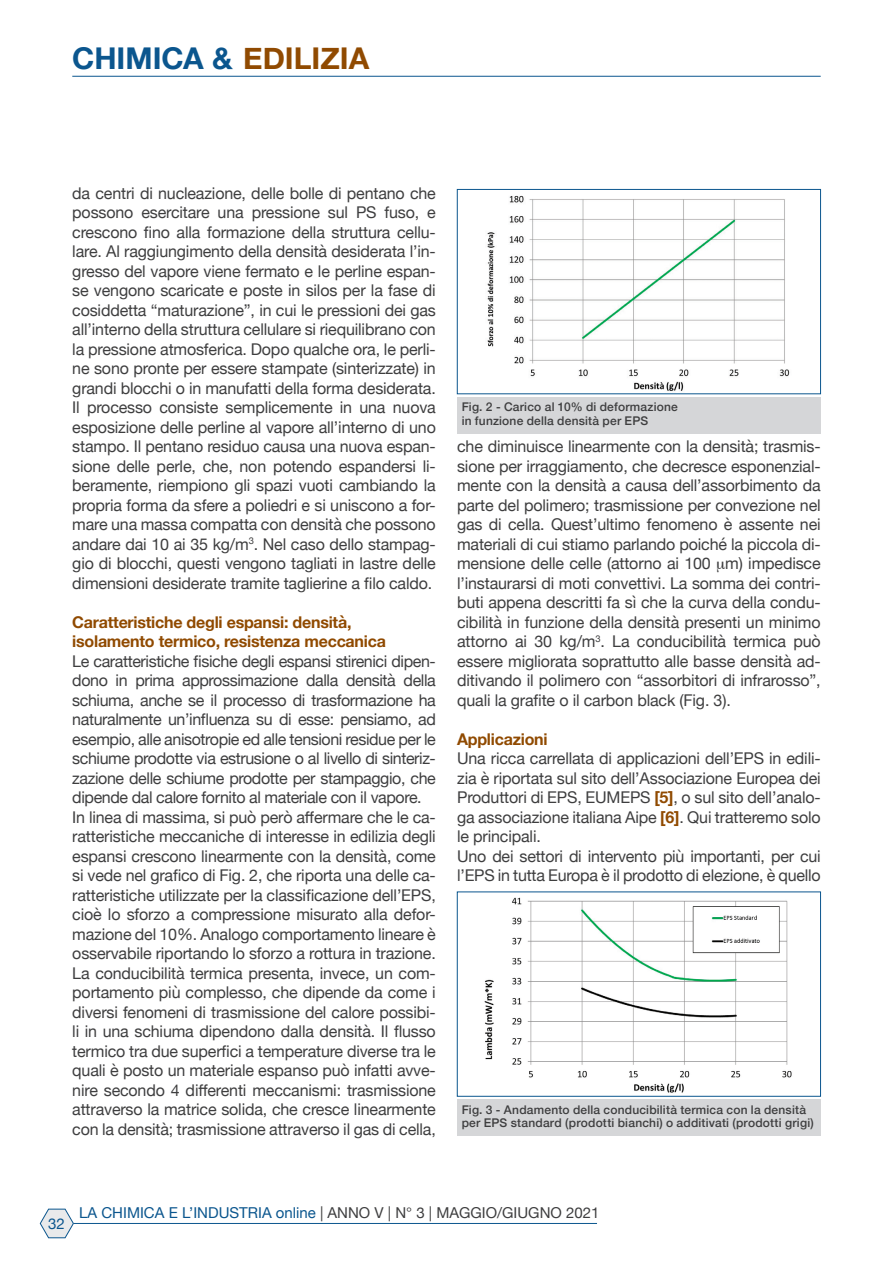
<style>
.page{position:relative;width:893px;height:1263px;background:#fff}
.page>*{position:absolute;margin:0;border:0;box-sizing:border-box;transform-origin:0 0}
.t1{font:700 30px "Helvetica Neue";color:#0b568e}
.Body_Text_2{font:16.2px/19.5px "Helvetica Neue";letter-spacing:-.01em;color:#3e3e3f;text-align:justify}
.Body_Text_2-2{font:700 16.2px "Helvetica Neue";letter-spacing:-.015em;color:#904a01}
.t2{font:15px "Helvetica Neue";color:#3e3e3f}
.t3{font:15px "Helvetica Neue";color:#0b568e}
.Dida{font:500 12px/13.5px "Helvetica Neue";letter-spacing:.015em;color:#3e3e3f}
.s1{color:#904a01}
.s2{font-weight:700;color:#904a01}
.s3{color:#0b568e}
</style>
<div class="page">
<hr style="left:72px;top:76px;width:749px;height:1px;background:#0b568e">
<svg style="left:40px;top:1209px;width:34px;height:29px"></svg>
<hr style="left:74px;top:1223px;width:523px;height:1px;background:#0b568e">
<img style="left:487px;top:195px;width:303px;height:196px">
<div style="left:457px;top:189px;width:364px;height:205px;border:1px solid #0b568e"></div>
<div style="left:457px;top:397px;width:364px;height:36px;background:#d5d6d8"></div>
<img style="left:484px;top:897px;width:308px;height:196px">
<div style="left:457px;top:892px;width:364px;height:204px;border:1px solid #0b568e"></div>
<div style="left:457px;top:1099px;width:364px;height:37px;background:#d5d6d8"></div>
<h1 class="t1" style="left:72px;top:35px;width:298px">CHIMICA &amp; <span class="s1">EDILIZIA</span></h1>
<p class="Body_Text_2" style="left:72px;top:184px;width:365px">da centri di nucleazione, delle bolle di pentano che possono esercitare una pressione sul PS fuso, e crescono fino alla formazione della struttura cellu&shy;lare. Al raggiungimento della densità desiderata l’in&shy;gresso del vapore viene fermato e le perline espan&shy;se vengono scaricate e poste in silos per la fase di cosiddetta “maturazione”, in cui le pressioni dei gas all’interno della struttura cellulare si riequilibrano con la pressione atmosferica. Dopo qualche ora, le perli&shy;ne sono pronte per essere stampate (sinterizzate) in grandi blocchi o in manufatti della forma desiderata.<br>Il processo consiste semplicemente in una nuova esposizione delle perline al vapore all’interno di uno stampo. Il pentano residuo causa una nuova espan&shy;sione delle perle, che, non potendo espandersi li&shy;beramente, riempiono gli spazi vuoti cambiando la propria forma da sfere a poliedri e si uniscono a for&shy;mare una massa compatta con densità che possono andare dai 10 ai 35 kg/m<sup>3</sup>. Nel caso dello stampag&shy;gio di blocchi, questi vengono tagliati in lastre delle dimensioni desiderate tramite taglierine a filo caldo.</p>
<p class="Body_Text_2-2" style="left:72px;top:609px;width:281px">Caratteristiche degli espansi: densità,</p>
<p class="Body_Text_2-2" style="left:72px;top:629px;width:315px">isolamento termico, resistenza meccanica</p>
<p class="Body_Text_2" style="left:72px;top:652px;width:365px">Le caratteristiche fisiche degli espansi stirenici dipen&shy;dono in prima approssimazione dalla densità della schiuma, anche se il processo di trasformazione ha naturalmente un’influenza su di esse: pensiamo, ad esempio, alle anisotropie ed alle tensioni residue per le schiume prodotte via estrusione o al livello di sinteriz&shy;zazione delle schiume prodotte per stampaggio, che dipende dal calore fornito al materiale con il vapore.</p>
<p class="Body_Text_2" style="left:72px;top:808px;width:365px">In linea di massima, si può però affermare che le ca&shy;ratteristiche meccaniche di interesse in edilizia degli espansi crescono linearmente con la densità, come si vede nel grafico di Fig. 2, che riporta una delle ca&shy;ratteristiche utilizzate per la classificazione dell’EPS, cioè lo sforzo a compressione misurato alla defor&shy;mazione del 10%. Analogo comportamento lineare è osservabile riportando lo sforzo a rottura in trazione.</p>
<p class="Body_Text_2" style="left:72px;top:964px;width:365px">La conducibilità termica presenta, invece, un com&shy;portamento più complesso, che dipende da come i diversi fenomeni di trasmissione del calore possibi&shy;li in una schiuma dipendono dalla densità. Il flusso termico tra due superfici a temperature diverse tra le quali è posto un materiale espanso può infatti avve&shy;nire secondo 4 differenti meccanismi: trasmissione attraverso la matrice solida, che cresce linearmente con la densità; trasmissione attraverso il gas di cella,</p>
<p class="Dida" style="left:462px;top:399px;width:218px">Fig. 2 - Carico al 10% di deformazione</p>
<p class="Dida" style="left:462px;top:413px;width:188px">in funzione della densità per EPS</p>
<p class="Body_Text_2" style="left:457px;top:438px;width:365px">che diminuisce linearmente con la densità; trasmis&shy;sione per irraggiamento, che decresce esponenzial&shy;mente con la densità a causa dell’assorbimento da parte del polimero; trasmissione per convezione nel gas di cella. Quest’ultimo fenomeno è assente nei materiali di cui stiamo parlando poiché la piccola di&shy;mensione delle celle (attorno ai 100 m) impedisce l’instaurarsi di moti convettivi. La somma dei contri&shy;buti appena descritti fa sì che la curva della condu&shy;cibilità in funzione della densità presenti un minimo attorno ai 30 kg/m<sup>3</sup>. La conducibilità termica può essere migliorata soprattutto alle basse densità ad&shy;ditivando il polimero con “assorbitori di infrarosso”, quali la grafite o il carbon black (Fig. 3).</p>
<p class="Body_Text_2-2" style="left:457px;top:726px;width:92px">Applicazioni</p>
<p class="Body_Text_2" style="left:457px;top:750px;width:365px">Una ricca carrellata di applicazioni dell’EPS in edili&shy;zia è riportata sul sito dell’Associazione Europea dei Produttori di EPS, EUMEPS <span class="s2">[5]</span>, o sul sito dell’analo&shy;ga associazione italiana Aipe <span class="s2">[6]</span>. Qui tratteremo solo le principali.</p>
<p class="Body_Text_2" style="left:457px;top:847px;width:365px">Uno dei settori di intervento più importanti, per cui l’EPS in tutta Europa è il prodotto di elezione, è quello</p>
<p class="Dida" style="left:462px;top:1101px;width:354px">Fig. 3 - Andamento della conducibilità termica con la densità per EPS standard (prodotti bianchi) o additivati (prodotti grigi)</p>
<p class="t3" style="left:48px;top:1212px;width:18px">32</p>
<p class="t2" style="left:79px;top:1202px;width:522px"><span class="s3">LA CHIMICA E L’INDUSTRIA online</span> | ANNO V | N° 3 | MAGGIO/GIUGNO 2021</p>
</div>
